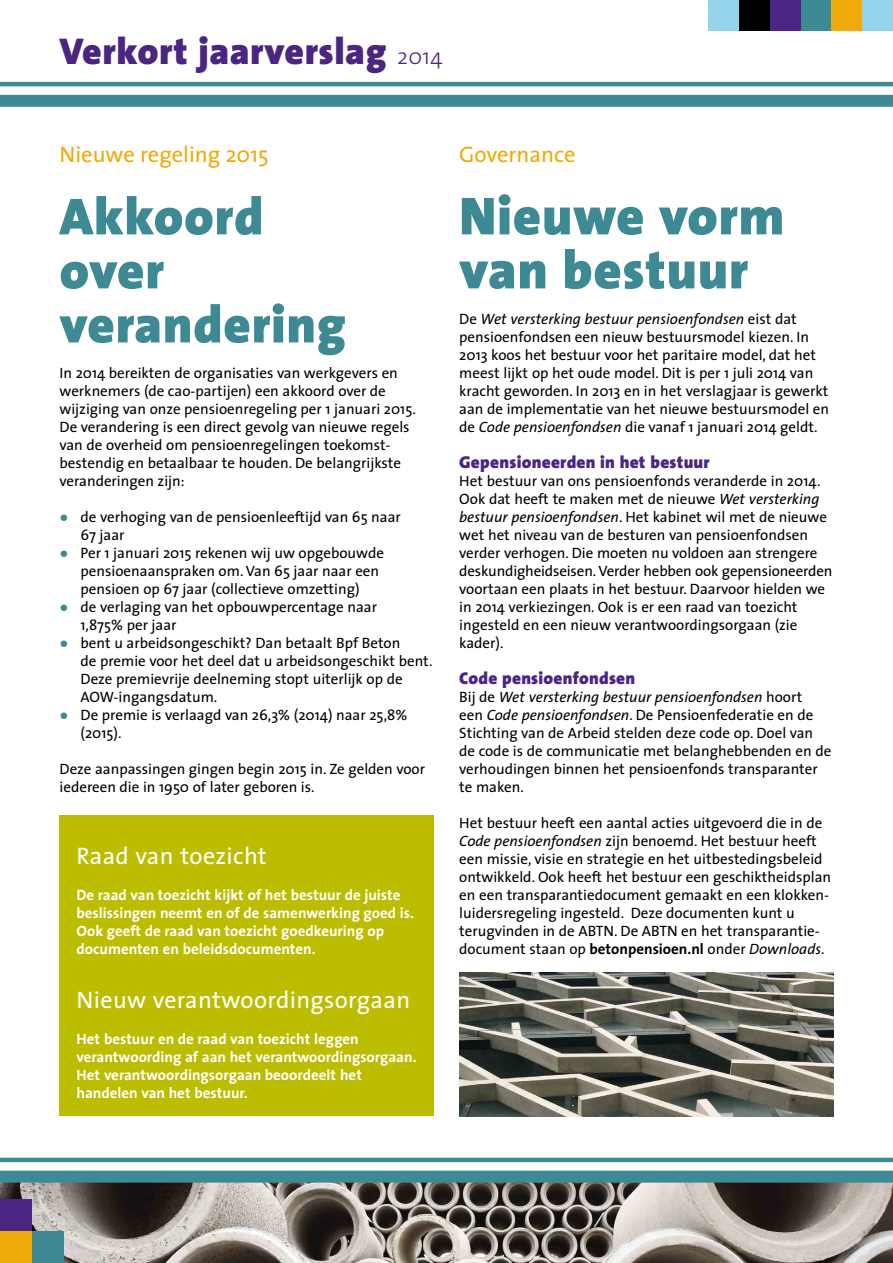
<style>
.page{position:relative;width:893px;height:1263px;background:#fff}
.page>*{position:absolute;margin:0;border:0;box-sizing:border-box;transform-origin:0 0}
.t1{font:900 54px/54px "The Sans";letter-spacing:.015em;color:#3d8a95}
.t2{font:900 52.5px/54px "The Sans";letter-spacing:.015em;color:#3d8a95}
.t3{font:900 37.5px "The Sans";letter-spacing:.015em;color:#4b2582}
.t4{font:24px "The Sans";letter-spacing:.015em;color:#fff}
.t5{font:22.5px "The Sans";color:#f0aa0a}
.t6{font:900 17.25px "The Sans";letter-spacing:.015em;color:#4b2582}
.t7{font:15px/18px "The Sans";color:#000}
.t8{font:700 15px/18px "The Sans";color:#fff}
.s1{font-weight:300;font-size:22.5px}
.s2{font-family:"Arial";color:#3d8a95}
.s3{font-style:italic}
.s4{font-weight:700}
</style>
<div class="page">
<img style="left:0;top:1182px;width:893px;height:81px">
<div style="left:800px;top:0;width:31px;height:31px;background:#3d8a95"></div>
<div style="left:708px;top:0;width:31px;height:31px;background:#95d4ea"></div>
<div style="left:862px;top:0;width:31px;height:31px;background:#95d4ea"></div>
<div style="left:770px;top:0;width:30px;height:31px;background:#4b2582"></div>
<div style="left:831px;top:0;width:31px;height:31px;background:#f0aa0a"></div>
<div style="left:739px;top:0;width:31px;height:31px;background:#000"></div>
<div style="left:0;top:95px;width:893px;height:12px;background:#3d8a95"></div>
<hr style="left:0;top:82px;width:893px;height:4px;background:#3d8a95">
<div style="left:0;top:1231px;width:32px;height:32px;background:#f0aa0a"></div>
<div style="left:32px;top:1231px;width:32px;height:32px;background:#3d8a95"></div>
<div style="left:0;top:1199px;width:32px;height:32px;background:#4b2582"></div>
<div style="left:0;top:1170px;width:893px;height:12px;background:#3d8a95"></div>
<hr style="left:0;top:1158px;width:893px;height:4px;background:#3d8a95">
<div style="left:60px;top:816px;width:374px;height:300px;background:#bcbd00"></div>
<img style="left:459px;top:972px;width:374px;height:144px">
<h3 class="t3" style="left:60px;top:20px;width:385px">Verkort jaarverslag <span class="s1">2014</span></h3>
<h3 class="t5" style="left:60px;top:136px;width:210px">Nieuwe regeling 2015</h3>
<h3 class="t5" style="left:459px;top:136px;width:118px">Governance</h3>
<h2 class="t2" style="left:60px;top:189px;width:288px">Akkoord over verandering</h2>
<p class="t7" style="left:60px;top:363px;width:358px">In 2014 bereikten de organisaties van werkgevers en werknemers (de cao-partijen) een akkoord over de wijziging van onze pensioenregeling per 1 januari 2015.<br>De verandering is een direct gevolg van nieuwe regels van de overheid om pensioenregelingen toekomst&shy;bestendig en betaalbaar te houden. De belangrijkste veranderingen zijn:</p>
<p class="t7" style="left:81px;top:507px;width:322px;text-indent:-21px"><span class="s2">●</span> de verhoging van de pensioenleeftijd van 65 naar<br>67 jaar</p>
<p class="t7" style="left:81px;top:543px;width:305px;text-indent:-21px"><span class="s2">●</span> Per 1 januari 2015 rekenen wij uw opgebouwde pensioenaanspraken om. Van 65 jaar naar een pensioen op 67 jaar (collectieve omzetting)</p>
<p class="t7" style="left:81px;top:597px;width:298px;text-indent:-21px"><span class="s2">●</span> de verlaging van het opbouwpercentage naar<br>1,875% per jaar</p>
<p class="t7" style="left:81px;top:633px;width:354px;text-indent:-21px"><span class="s2">●</span> bent u arbeidsongeschikt? Dan betaalt Bpf Beton<br>de premie voor het deel dat u arbeidsongeschikt bent.<br>Deze premievrije deelneming stopt uiterlijk op de AOW-ingangsdatum.</p>
<p class="t7" style="left:81px;top:705px;width:328px;text-indent:-21px"><span class="s2">●</span> De premie is verlaagd van 26,3% (2014) naar 25,8% (2015).</p>
<p class="t7" style="left:60px;top:759px;width:367px">Deze aanpassingen gingen begin 2015 in. Ze gelden voor iedereen die in 1950 of later geboren is.</p>
<h3 class="t4" style="left:77px;top:836px;width:192px">Raad van toezicht</h3>
<p class="t8" style="left:77px;top:886px;width:339px">De raad van toezicht kijkt of het bestuur de juiste beslissingen neemt en of de samenwerking goed is.<br>Ook geeft de raad van toezicht goedkeuring op documenten en beleidsdocumenten.</p>
<h3 class="t4" style="left:77px;top:980px;width:335px">Nieuw verantwoordingsorgaan</h3>
<p class="t8" style="left:77px;top:1030px;width:342px">Het bestuur en de raad van toezicht leggen verantwoording af aan het verantwoordingsorgaan.<br>Het verantwoordingsorgaan beoordeelt het handelen van het bestuur.</p>
<h1 class="t1" style="left:459px;top:188px;width:327px">Nieuwe vorm van bestuur</h1>
<p class="t7" style="left:459px;top:309px;width:371px">De <span class="s3">Wet versterking bestuur pensioenfondsen</span> eist dat pensioenfondsen een nieuw bestuursmodel kiezen. In 2013 koos het bestuur voor het paritaire model, dat het meest lijkt op het oude model. Dit is per 1 juli 2014 van kracht geworden. In 2013 en in het verslagjaar is gewerkt aan de implementatie van het nieuwe bestuursmodel en de <span class="s3">Code pensioenfondsen</span> die vanaf 1 januari 2014 geldt.</p>
<p class="t6" style="left:459px;top:448px;width:252px">Gepensioneerden in het bestuur</p>
<p class="t7" style="left:459px;top:471px;width:375px">Het bestuur van ons pensioenfonds veranderde in 2014.<br>Ook dat heeft te maken met de nieuwe <span class="s3">Wet versterking bestuur pensioenfondsen</span>. Het kabinet wil met de nieuwe wet het niveau van de besturen van pensioenfondsen verder verhogen. Die moeten nu voldoen aan strengere deskundigheidseisen. Verder hebben ook gepensioneerden voortaan een plaats in het bestuur. Daarvoor hielden we in 2014 verkiezingen. Ook is er een raad van toezicht ingesteld en een nieuw verantwoordingsorgaan (zie kader).</p>
<p class="t6" style="left:459px;top:664px;width:178px">Code pensioenfondsen</p>
<p class="t7" style="left:459px;top:687px;width:374px">Bij de <span class="s3">Wet versterking bestuur pensioenfondsen</span> hoort<br>een <span class="s3">Code pensioenfondsen</span>. De Pensioenfederatie en de Stichting van de Arbeid stelden deze code op. Doel van de code is de communicatie met belanghebbenden en de verhoudingen binnen het pensioenfonds transparanter te maken.</p>
<p class="t7" style="left:459px;top:813px;width:373px">Het bestuur heeft een aantal acties uitgevoerd die in de <span class="s3">Code pensioenfondsen</span> zijn benoemd. Het bestuur heeft een missie, visie en strategie en het uitbestedingsbeleid ontwikkeld. Ook heeft het bestuur een geschiktheidsplan en een transparantiedocument gemaakt en een klokken&shy;luidersregeling ingesteld. Deze documenten kunt u terugvinden in de ABTN. De ABTN en het transparantie&shy;document staan op <span class="s4">betonpensioen.nl</span> onder <span class="s3">Downloads</span>.</p>
</div>
